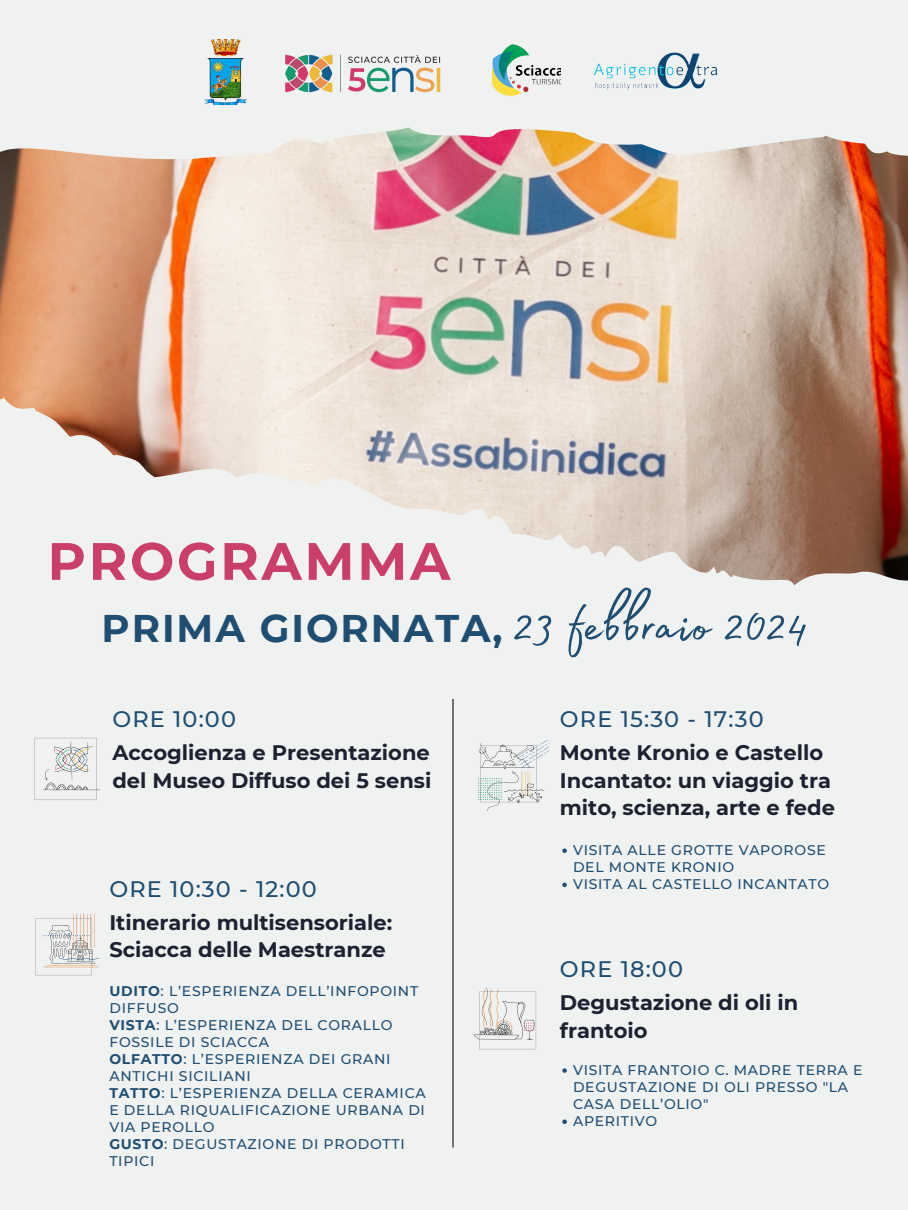
<style>
.page{position:relative;width:908px;height:1210px;background:#fff}
.page>*{position:absolute;margin:0;border:0;box-sizing:border-box;transform-origin:0 0}
.t1{font:69.97px "Madelyn Fill";color:#1f4e72}
.t2{font:700 52.5px "Montserrat";letter-spacing:.05em;color:#ca3e6a}
.t3{font:700 38.5px "Montserrat";letter-spacing:.05em;color:#1f4e72}
.t4{font:500 22.4px "Montserrat";letter-spacing:.05em;color:#1f4e72}
.t5{font:700 21px/27.3px "Montserrat";color:#1e2230}
.t6{font:500 14px/17.1px "Montserrat";letter-spacing:.05em;color:#1f4e72}
.s1{font-weight:700}
</style>
<div class="page">
<div style="left:0;top:0;width:907px;height:1210px;background:#f0f1f1"></div>
<img style="left:0;top:127px;width:907px;height:458px">
<hr style="left:452px;top:699px;width:1px;height:448px;background:#000">
<img style="left:34px;top:737px;width:66px;height:63px">
<img style="left:35px;top:913px;width:64px;height:63px">
<img style="left:478px;top:740px;width:70px;height:72px">
<img style="left:474px;top:987px;width:63px;height:63px">
<svg style="left:562px;top:848px;width:4px;height:5px"></svg>
<svg style="left:562px;top:882px;width:4px;height:5px"></svg>
<svg style="left:562px;top:1068px;width:4px;height:4px"></svg>
<svg style="left:562px;top:1119px;width:4px;height:5px"></svg>
<img style="left:285px;top:54px;width:156px;height:39px">
<img style="left:492px;top:44px;width:68px;height:52px">
<img style="left:594px;top:52px;width:124px;height:38px">
<img style="left:204px;top:39px;width:42px;height:65px">
<p class="t2" style="left:47px;top:529px;width:404px">PROGRAMMA</p>
<p class="t3" style="left:101px;top:604px;width:402px">PRIMA GIORNATA,</p>
<h4 class="t1" style="left:511px;top:573px;width:296px">23 febbraio 2024</h4>
<p class="t4" style="left:112px;top:705px;width:125px">ORE 10:00</p>
<h3 class="t5" style="left:112px;top:739px;width:320px">Accoglienza e Presentazione del Museo Diffuso dei 5 sensi</h3>
<p class="t4" style="left:109px;top:875px;width:209px">ORE 10:30 - 12:00</p>
<h1 class="t5" style="left:109px;top:909px;width:284px">Itinerario multisensoriale:<br>Sciacca delle Maestranze</h1>
<h2 class="t6" style="left:109px;top:982px;width:318px"><span class="s1">UDITO</span>: L’ESPERIENZA DELL’INFOPOINT<br>DIFFUSO<br><span class="s1">VISTA</span>: L’ESPERIENZA DEL CORALLO<br>FOSSILE DI SCIACCA<br><span class="s1">OLFATTO</span>: L’ESPERIENZA DEI GRANI<br>ANTICHI SICILIANI<br><span class="s1">TATTO</span>: L’ESPERIENZA DELLA CERAMICA<br>E DELLA RIQUALIFICAZIONE URBANA DI<br>VIA PEROLLO<br><span class="s1">GUSTO</span>: DEGUSTAZIONE DI PRODOTTI<br>TIPICI</h2>
<p class="t4" style="left:559px;top:705px;width:205px">ORE 15:30 - 17:30</p>
<p class="t5" style="left:559px;top:739px;width:272px">Monte Kronio e Castello<br>Incantato: un viaggio tra</p>
<h4 class="t5" style="left:559px;top:793px;width:276px">mito, scienza, arte e fede</h4>
<h4 class="t6" style="left:573px;top:841px;width:254px">VISITA ALLE GROTTE VAPOROSE<br>DEL MONTE KRONIO</h4>
<h5 class="t6" style="left:573px;top:876px;width:257px">VISITA AL CASTELLO INCANTATO</h5>
<p class="t4" style="left:559px;top:955px;width:124px">ORE 18:00</p>
<h6 class="t5" style="left:559px;top:989px;width:240px">Degustazione di oli in frantoio</h6>
<p class="t6" style="left:573px;top:1061px;width:291px">VISITA FRANTOIO C. MADRE TERRA E<br>DEGUSTAZIONE DI OLI PRESSO "LA<br>CASA DELL’OLIO"</p>
<p class="t6" style="left:573px;top:1112px;width:86px">APERITIVO</p>
</div>
